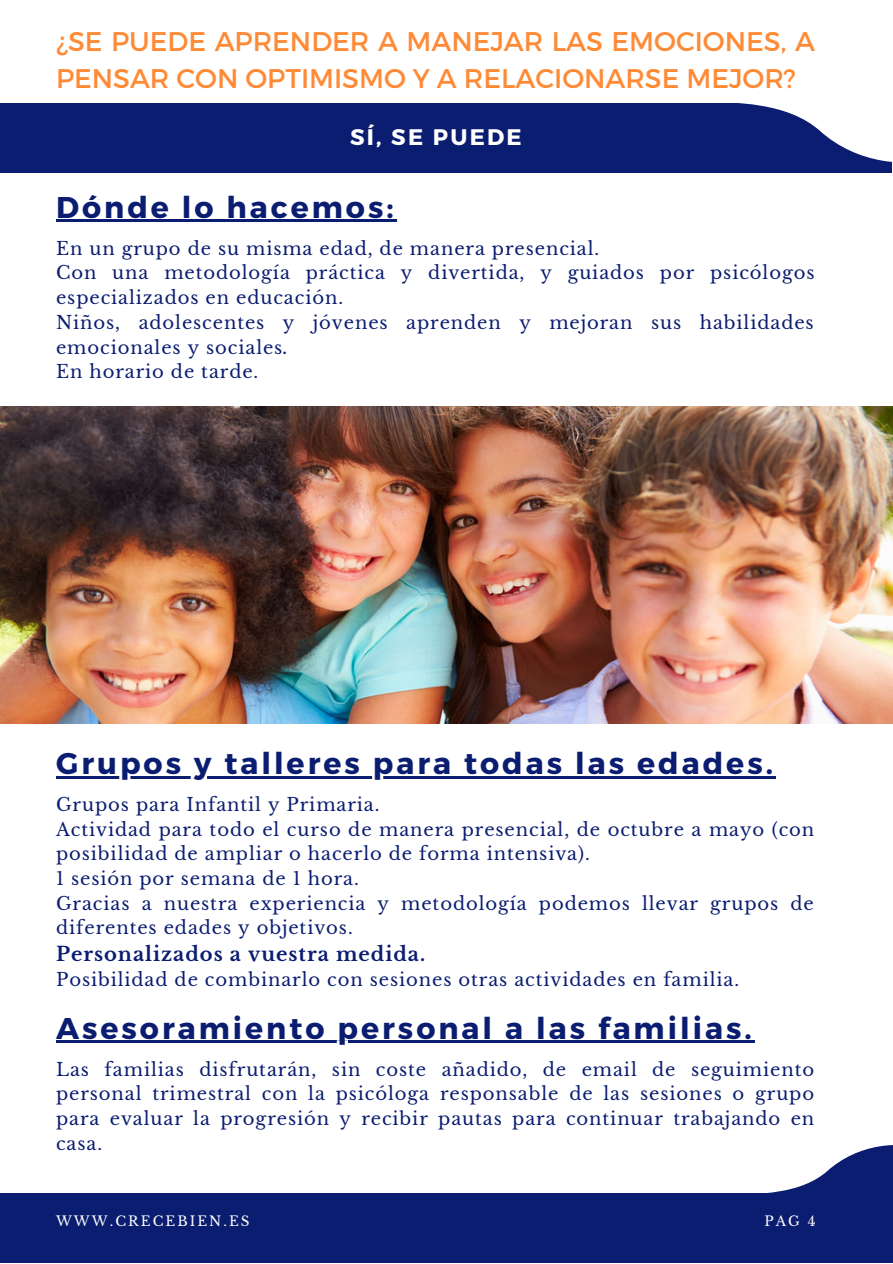
<style>
.page{position:relative;width:893px;height:1264px;background:#fff}
.page>*{position:absolute;margin:0;border:0;box-sizing:border-box;transform-origin:0 0}
.t1{font:700 30px "Montserrat";letter-spacing:.1em;color:#0b1d70}
.t2{font:27px/37px "Montserrat";color:#ff8a36}
.t3{font:700 22.5px "Montserrat";letter-spacing:.1em;color:#fff}
.t4{font:700 19.5px "Libre Baskerville";letter-spacing:.05em;color:#0b1d70}
.t5{font:18px/24.8px "Libre Baskerville";letter-spacing:.05em;color:#0b1d70}
.t6{font:13.5px "Libre Baskerville";letter-spacing:.15em;color:#fff}
.s1{font-style:italic}
</style>
<div class="page">
<img style="left:0;top:407px;width:892px;height:317px">
<div style="left:0;top:104px;width:891px;height:69px;background:#0b1d70"></div>
<svg style="left:586px;top:103px;width:306px;height:70px"></svg>
<div style="left:0;top:1193px;width:892px;height:69px;background:#0b1d70"></div>
<svg style="left:754px;top:1040px;width:138px;height:153px"></svg>
<hr style="left:56px;top:220px;width:340px;height:2px;background:#0b1d70">
<hr style="left:56px;top:776px;width:720px;height:2px;background:#0b1d70">
<hr style="left:56px;top:1040px;width:698px;height:3px;background:#0b1d70">
<p class="t2" style="left:56px;top:21px;width:760px">¿SE PUEDE APRENDER A MANEJAR LAS EMOCIONES, A<br>PENSAR CON OPTIMISMO Y A RELACIONARSE MEJOR?</p>
<p class="t3" style="left:350px;top:122px;width:173px">SÍ, SE PUEDE</p>
<p class="t1" style="left:56px;top:187px;width:339px">Dónde lo hacemos:</p>
<p class="t5" style="left:56px;top:236px;width:544px">En un grupo de su misma edad, de manera presencial.</p>
<p class="t5" style="left:56px;top:260px;width:759px">Con una metodología práctica y divertida, y guiados por psicólogos especializados en educación.</p>
<p class="t5" style="left:56px;top:310px;width:759px">Niños, adolescentes y jóvenes aprenden y mejoran sus habilidades emocionales y sociales<span class="s1">.</span></p>
<p class="t5" style="left:56px;top:359px;width:204px">En horario de tarde.</p>
<p class="t1" style="left:56px;top:743px;width:718px">Grupos y talleres para todas las edades.</p>
<p class="t5" style="left:56px;top:792px;width:325px">Grupos para Infantil y Primaria.</p>
<p class="t5" style="left:56px;top:816px;width:759px">Actividad para todo el curso de manera presencial, de octubre a mayo (con posibilidad de ampliar o hacerlo de forma intensiva).</p>
<p class="t5" style="left:56px;top:866px;width:304px">1 sesión por semana de 1 hora.</p>
<p class="t5" style="left:56px;top:891px;width:759px">Gracias a nuestra experiencia y metodología podemos llevar grupos de diferentes edades y objetivos.</p>
<p class="t4" style="left:56px;top:942px;width:370px">Personalizados a vuestra medida.</p>
<p class="t5" style="left:56px;top:967px;width:684px">Posibilidad de combinarlo con sesiones otras actividades en familia.</p>
<p class="t1" style="left:56px;top:1008px;width:697px">Asesoramiento personal a las familias.</p>
<p class="t5" style="left:56px;top:1056px;width:759px;text-align:justify">Las familias disfrutarán, sin coste añadido, de email de seguimiento personal trimestral con la psicóloga responsable de las sesiones o grupo para evaluar la progresión y recibir pautas para continuar trabajando en casa.</p>
<p class="t6" style="left:56px;top:1212px;width:195px">WWW.CRECEBIEN.ES</p>
<p class="t6" style="left:764px;top:1212px;width:53px">PAG 4</p>
</div>
